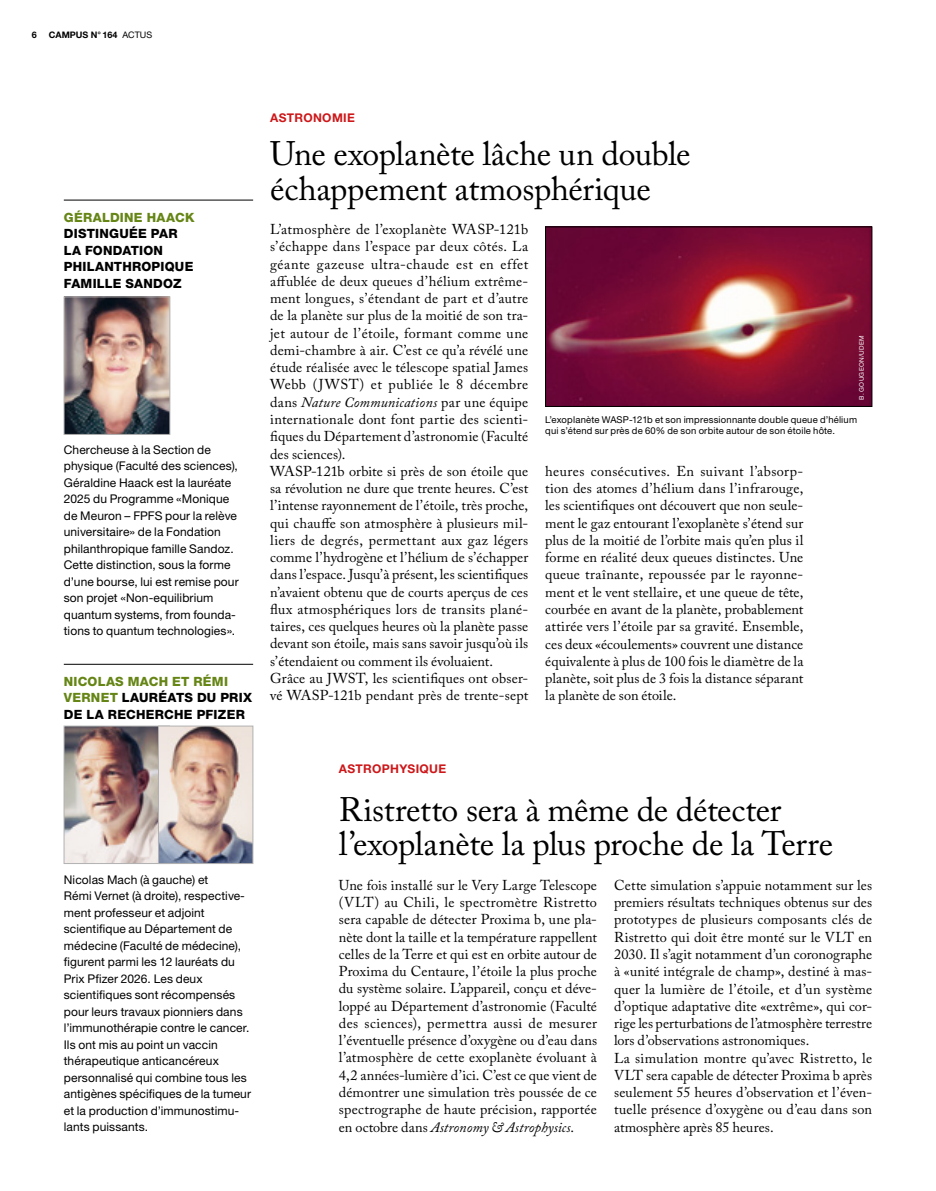
<style>
.page{position:relative;width:936px;height:1191px;background:#fff}
.page>*{position:absolute;margin:0;border:0;box-sizing:border-box;transform-origin:0 0}
.t1{font:33.75px/34.5px "Adobe Caslon Pro";letter-spacing:-.01em;color:#000}
.t2{font:14.25px/17.2px "Adobe Caslon Pro";letter-spacing:.01em;color:#000}
.t3{font:800 12.75px/16.5px "Helvetica Neue LT Std";letter-spacing:.02em;color:#000}
.t4{font:800 12.75px "Helvetica Neue LT Std";letter-spacing:.025em;color:#658515}
.t5{font:12px/16.5px "Helvetica Neue LT Std";letter-spacing:.01em;color:#000}
.t6{font:700 12px "Helvetica Neue LT Std";letter-spacing:.03em;color:#cd1719}
.t7{font:9.45px/11.2px "Helvetica Neue LT Std";letter-spacing:.02em;color:#000}
.t8{font:700 9px "Helvetica Neue LT Std";color:#000}
.t9{font:6.3px "Helvetica Neue LT Std";letter-spacing:.04em;color:#fff}
.s1{font-weight:400}
.s2{color:#658515}
.s3{font-style:italic}
</style>
<div class="page">
<hr style="left:64px;top:200px;width:189px;height:1px;background:#000">
<hr style="left:64px;top:664px;width:189px;height:1px;background:#000">
<img style="left:66px;top:299px;width:102px;height:133px">
<div style="left:64px;top:297px;width:106px;height:137px;border:1px solid #b3b2b2"></div>
<img style="left:66px;top:728px;width:92px;height:133px">
<div style="left:64px;top:726px;width:106px;height:137px;border:1px solid #b3b2b2"></div>
<img style="left:160px;top:728px;width:91px;height:133px">
<div style="left:158px;top:726px;width:95px;height:137px;border:1px solid #b3b2b2"></div>
<img style="left:547px;top:229px;width:323px;height:176px">
<div style="left:545px;top:227px;width:327px;height:180px;border:1px solid #000"></div>
<p class="t8" style="left:32px;top:30px;width:7px">6</p>
<p class="t8" style="left:49px;top:30px;width:105px">CAMPUS N°164 <span class="s1">ACTUS</span></p>
<p class="t4" style="left:64px;top:209px;width:132px">GÉRALDINE HAACK</p>
<p class="t3" style="left:64px;top:225px;width:131px">DISTINGUÉE PAR<br>LA FONDATION<br>PHILANTHROPIQUE<br>FAMILLE SANDOZ</p>
<p class="t5" style="left:64px;top:441px;width:176px">Chercheuse à la Section de physique (Faculté des sciences),<br>Géraldine Haack est la lauréate<br>2025 du Programme «Monique de Meuron – FPFS pour la relève universitaire» de la Fondation philanthropique famille Sandoz.<br>Cette distinction, sous la forme d’une bourse, lui est remise pour son projet «Non-equilibrium quantum systems, from founda&shy;tions to quantum technologies».</p>
<p class="t3" style="left:64px;top:673px;width:190px"><span class="s2">NICOLAS MACH ET RÉMI<br>VERNET</span> LAURÉATS DU PRIX<br>DE LA RECHERCHE PFIZER</p>
<p class="t6" style="left:270px;top:110px;width:86px">ASTRONOMIE</p>
<h1 class="t1" style="left:270px;top:136px;width:422px">Une exoplanète lâche un double échappement atmosphérique</h1>
<p class="t2" style="left:270px;top:220px;width:260px">L’atmosphère de l’exoplanète WASP-121b s’échappe dans l’espace par deux côtés. La géante gazeuse ultra-chaude est en effet affublée de deux queues d’hélium extrême&shy;ment longues, s’étendant de part et d’autre de la planète sur plus de la moitié de son tra&shy;jet autour de l’étoile, formant comme une demi-chambre à air. C’est ce qu’a révélé une étude réalisée avec le télescope spatial James Webb (JWST) et publiée le 8 décembre dans <span class="s3">Nature Communications</span> par une équipe internationale dont font partie des scienti&shy;fiques du Département d’astronomie (Faculté des sciences).<br>WASP-121b orbite si près de son étoile que sa révolution ne dure que trente heures. C’est l’intense rayonnement de l’étoile, très proche, qui chauffe son atmosphère à plusieurs mil&shy;liers de degrés, permettant aux gaz légers comme l’hydrogène et l’hélium de s’échapper dans l’espace. Jusqu’à présent, les scientifiques n’avaient obtenu que de courts aperçus de ces flux atmosphériques lors de transits plané&shy;taires, ces quelques heures où la planète passe devant son étoile, mais sans savoir jusqu’où ils s’étendaient ou comment ils évoluaient.<br>Grâce au JWST, les scientifiques ont obser&shy;vé WASP-121b pendant près de trente-sept</p>
<p class="t9" style="left:857px;top:400px;width:66px;rotate:-90deg">B. GOUGEON/UDEM</p>
<p class="t7" style="left:545px;top:414px;width:313px">L’exoplanète WASP-121b et son impressionnante double queue d’hélium qui s’étend sur près de 60% de son orbite autour de son étoile hôte.</p>
<p class="t2" style="left:545px;top:462px;width:260px;text-align:justify">heures consécutives. En suivant l’absorp&shy;tion des atomes d’hélium dans l’infrarouge, les scientifiques ont découvert que non seule&shy;ment le gaz entourant l’exoplanète s’étend sur plus de la moitié de l’orbite mais qu’en plus il forme en réalité deux queues distinctes. Une queue traînante, repoussée par le rayonne&shy;ment et le vent stellaire, et une queue de tête, courbée en avant de la planète, probablement attirée vers l’étoile par sa gravité. Ensemble, ces deux «écoulements» couvrent une distance équivalente à plus de 100 fois le diamètre de la planète, soit plus de 3 fois la distance séparant la planète de son étoile.</p>
<p class="t5" style="left:64px;top:871px;width:189px">Nicolas Mach (à gauche) et<br>Rémi Vernet (à droite), respective&shy;ment professeur et adjoint scientifique au Département de médecine (Faculté de médecine), figurent parmi les 12 lauréats du<br>Prix Pfizer 2026. Les deux scientifiques sont récompensés pour leurs travaux pionniers dans l’immunothérapie contre le cancer.<br>Ils ont mis au point un vaccin thérapeutique anticancéreux personnalisé qui combine tous les antigènes spécifiques de la tumeur et la production d’immunostimu&shy;lants puissants.</p>
<p class="t6" style="left:339px;top:761px;width:109px">ASTROPHYSIQUE</p>
<h1 class="t1" style="left:339px;top:792px;width:495px">Ristretto sera à même de détecter l’exoplanète la plus proche de la Terre</h1>
<p class="t2" style="left:339px;top:876px;width:260px;text-align:justify">Une fois installé sur le Very Large Telescope (VLT) au Chili, le spectromètre Ristretto sera capable de détecter Proxima b, une pla&shy;nète dont la taille et la température rappellent celles de la Terre et qui est en orbite autour de Proxima du Centaure, l’étoile la plus proche du système solaire. L’appareil, conçu et déve&shy;loppé au Département d’astronomie (Faculté des sciences), permettra aussi de mesurer l’éventuelle présence d’oxygène ou d’eau dans l’atmosphère de cette exoplanète évoluant à 4,2 années-lumière d’ici. C’est ce que vient de démontrer une simulation très poussée de ce spectrographe de haute précision, rapportée en octobre dans <span class="s3">Astronomy &amp; Astrophysics</span>.</p>
<p class="t2" style="left:614px;top:876px;width:259px">Cette simulation s’appuie notamment sur les premiers résultats techniques obtenus sur des prototypes de plusieurs composants clés de Ristretto qui doit être monté sur le VLT en 2030. Il s’agit notamment d’un coronographe à «unité intégrale de champ», destiné à mas&shy;quer la lumière de l’étoile, et d’un système d’optique adaptative dite «extrême», qui cor&shy;rige les perturbations de l’atmosphère terrestre lors d’observations astronomiques.<br>La simulation montre qu’avec Ristretto, le VLT sera capable de détecter Proxima b après seulement 55 heures d’observation et l’éven&shy;tuelle présence d’oxygène ou d’eau dans son atmosphère après 85 heures.</p>
</div>
